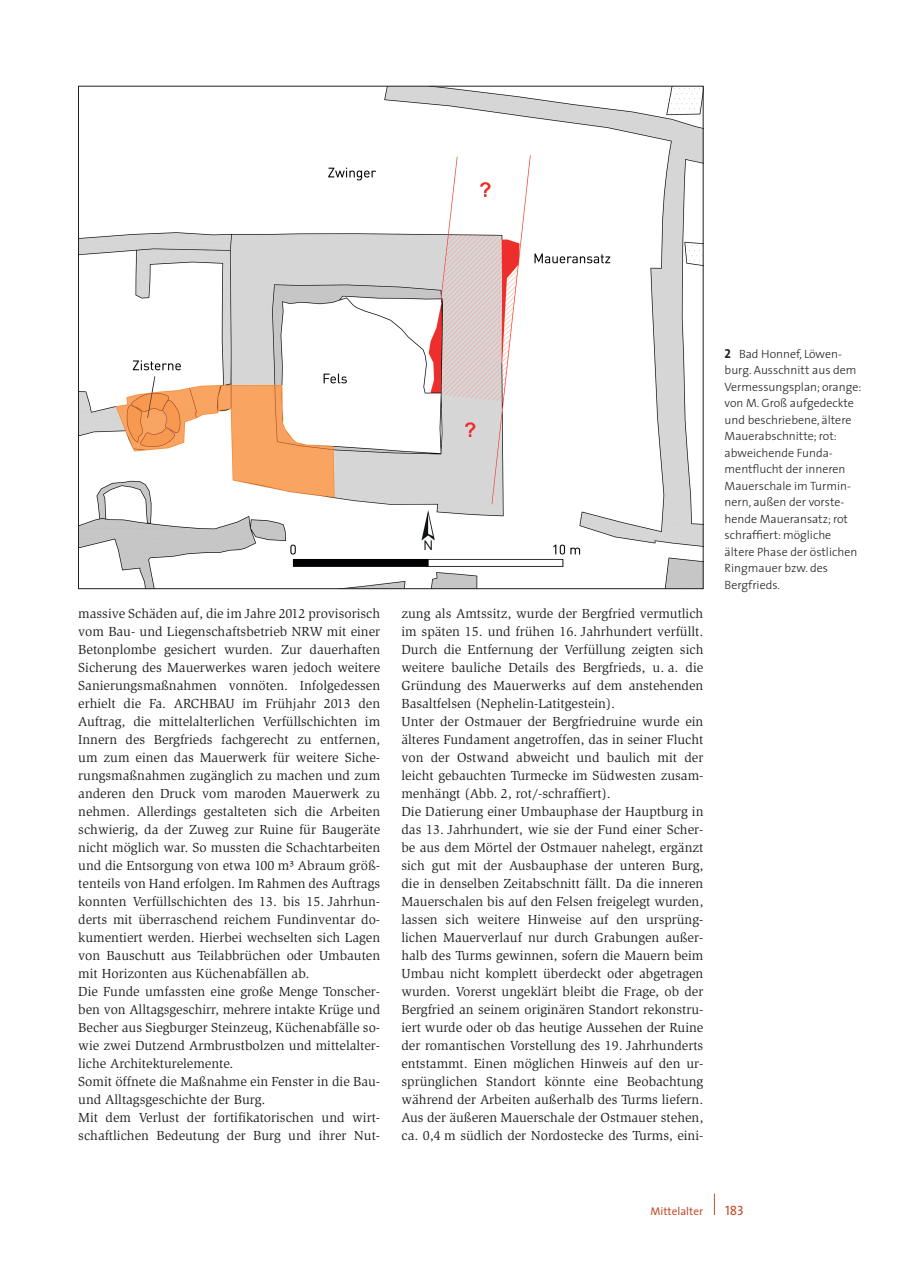
<style>
.page{position:relative;width:905px;height:1275px;background:#fff}
.page>*{position:absolute;margin:0;border:0;box-sizing:border-box;transform-origin:0 0}
.t1{font:13.5px/18px "Slimbach";color:#231f20}
.t2{font:13.5px "The Sans Caps";color:#c34f2f}
.t3{font:300 12px/16.5px "The Sans";color:#231f20}
.t4{font:11.25px "The Sans";color:#c34f2f}
.s1{font-family:"The Sans Bold Caps";font-weight:400;font-size:13.05px}
</style>
<div class="page">
<svg style="left:714px;top:1194px;width:1px;height:21px"></svg>
<img style="left:80px;top:88px;width:621px;height:499px">
<p class="t1" style="left:78px;top:604px;width:303px">massive Schäden auf, die im Jahre 2012 provisorisch vom Bau- und Liegenschaftsbetrieb NRW mit einer Betonplombe gesichert wurden. Zur dauerhaften Sicherung des Mauerwerkes waren jedoch weitere Sanierungsmaßnahmen vonnöten. Infolgedessen erhielt die Fa. ARCHBAU im Frühjahr 2013 den Auftrag, die mittelalterlichen Verfüllschichten im Innern des Bergfrieds fachgerecht zu entfernen, um zum einen das Mauerwerk für weitere Siche&shy;rungsmaßnahmen zugänglich zu machen und zum anderen den Druck vom maroden Mauerwerk zu nehmen. Allerdings gestalteten sich die Arbeiten schwierig, da der Zuweg zur Ruine für Baugeräte nicht möglich war. So mussten die Schachtarbeiten und die Entsorgung von etwa 100 m³ Abraum größ&shy;tenteils von Hand erfolgen. Im Rahmen des Auftrags konnten Verfüllschichten des 13. bis 15. Jahrhun&shy;derts mit überraschend reichem Fundinventar do&shy;kumentiert werden. Hierbei wechselten sich Lagen von Bauschutt aus Teilabbrüchen oder Umbauten mit Horizonten aus Küchenabfällen ab.<br>Die Funde umfassten eine große Menge Tonscher&shy;ben von Alltagsgeschirr, mehrere intakte Krüge und Becher aus Siegburger Steinzeug, Küchenabfälle so&shy;wie zwei Dutzend Armbrustbolzen und mittelalter&shy;liche Architekturelemente.<br>Somit öffnete die Maßnahme ein Fenster in die Bau&shy;und Alltagsgeschichte der Burg.<br>Mit dem Verlust der fortifikatorischen und wirt&shy;schaftlichen Bedeutung der Burg und ihrer Nut-</p>
<p class="t1" style="left:401px;top:605px;width:303px">zung als Amtssitz, wurde der Bergfried vermutlich im späten 15. und frühen 16. Jahrhundert verfüllt.<br>Durch die Entfernung der Verfüllung zeigten sich weitere bauliche Details des Bergfrieds, u. a. die Gründung des Mauerwerks auf dem anstehenden Basaltfelsen (Nephelin-Latitgestein).<br>Unter der Ostmauer der Bergfriedruine wurde ein älteres Fundament angetroffen, das in seiner Flucht von der Ostwand abweicht und baulich mit der leicht gebauchten Turmecke im Südwesten zusam&shy;menhängt (Abb. 2, rot/-schraffiert).<br>Die Datierung einer Umbauphase der Hauptburg in das 13. Jahrhundert, wie sie der Fund einer Scher&shy;be aus dem Mörtel der Ostmauer nahelegt, ergänzt sich gut mit der Ausbauphase der unteren Burg, die in denselben Zeitabschnitt fällt. Da die inneren Mauerschalen bis auf den Felsen freigelegt wurden, lassen sich weitere Hinweise auf den ursprüng&shy;lichen Mauerverlauf nur durch Grabungen außer&shy;halb des Turms gewinnen, sofern die Mauern beim Umbau nicht komplett überdeckt oder abgetragen wurden. Vorerst ungeklärt bleibt die Frage, ob der Bergfried an seinem originären Standort rekonstru&shy;iert wurde oder ob das heutige Aussehen der Ruine der romantischen Vorstellung des 19. Jahrhunderts entstammt. Einen möglichen Hinweis auf den ur&shy;sprünglichen Standort könnte eine Beobachtung während der Arbeiten außerhalb des Turms liefern.<br>Aus der äußeren Mauerschale der Ostmauer stehen, ca. 0,4 m südlich der Nordostecke des Turms, eini-</p>
<p class="t3" style="left:725px;top:345px;width:138px"><span class="s1">2</span> Bad Honnef, Löwen&shy;burg. Ausschnitt aus dem<br>Vermessungsplan; orange: von M. Groß aufgedeckte und beschriebene, ältere<br>Mauerabschnitte; rot: abweichende Funda&shy;mentflucht der inneren<br>Mauerschale im Turmin&shy;nern, außen der vorste&shy;hende Maueransatz; rot schraffiert: mögliche ältere Phase der östlichen<br>Ringmauer bzw. des<br>Bergfrieds.</p>
<p class="t4" style="left:650px;top:1201px;width:54px">Mittelalter</p>
<p class="t2" style="left:725px;top:1199px;width:20px">183</p>
</div>
